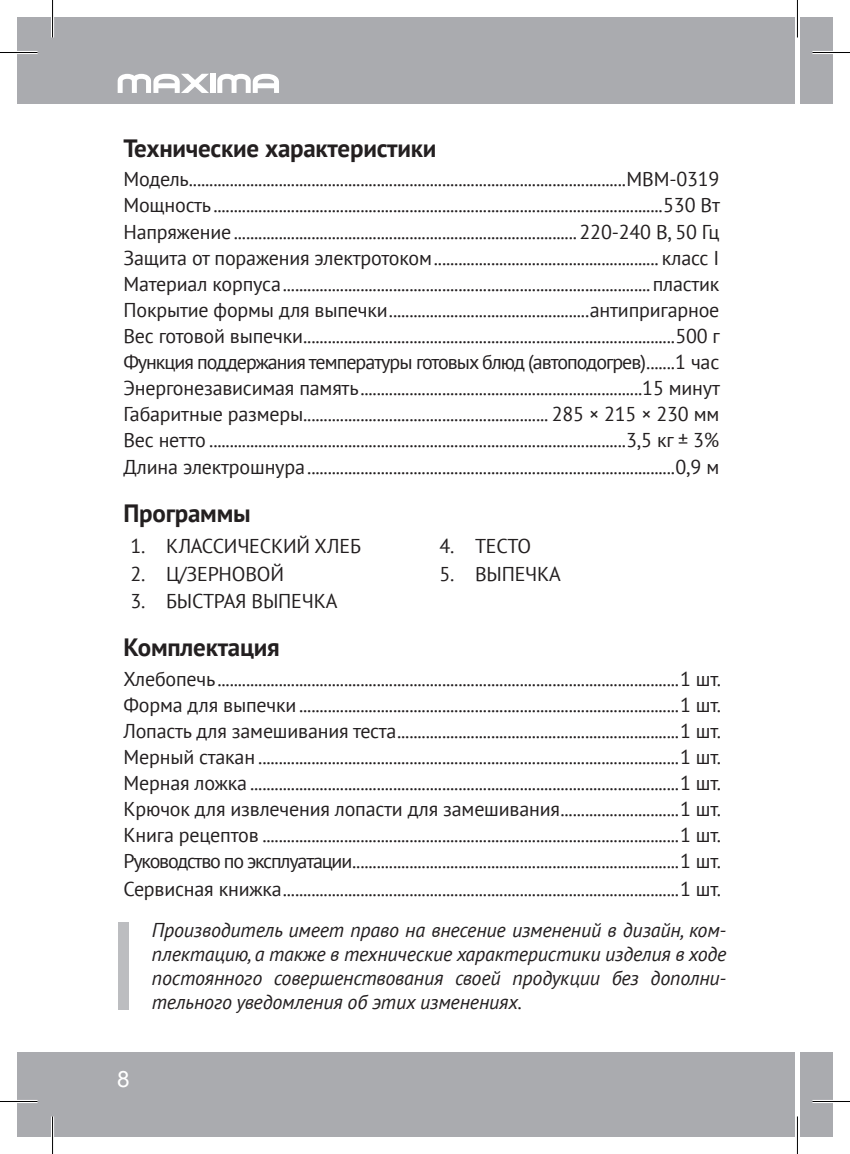
<style>
.page{position:relative;width:850px;height:1154px;background:#fff}
.page>*{position:absolute;margin:0;border:0;box-sizing:border-box;transform-origin:0 0}
.Heading_2{font:700 25px "PT Sans";letter-spacing:-.01em;color:#231f20}
.t1{font:22.5px "Arial";color:#fff}
.toc_1{font:20px "PT Sans";letter-spacing:-.01em;color:#231f20}
.Footnote_1{font:italic 20px/24px "PT Sans";letter-spacing:-.01em;color:#231f20;text-align:justify}
.toc_1-2{font:20px "PT Sans";letter-spacing:-.06em;color:#231f20}
.toc_1-3{font:20px "PT Sans";letter-spacing:-.05em;color:#231f20}
</style>
<div class="page">
<div style="left:17px;top:1052px;width:777px;height:85px;background:#aaabaf"></div>
<div style="left:800px;top:1052px;width:32px;height:85px;background:#aaabaf"></div>
<div style="left:17px;top:17px;width:777px;height:87px;background:#aaabaf"></div>
<div style="left:800px;top:17px;width:32px;height:87px;background:#aaabaf"></div>
<svg style="left:118px;top:74px;width:91px;height:19px"></svg>
<div style="left:210px;top:74px;width:5px;height:19px;background:#fff"></div>
<svg style="left:217px;top:74px;width:62px;height:19px"></svg>
<div style="left:118px;top:921px;width:11px;height:88px;background:#bcbdc0"></div>
<hr style="left:0;top:51px;width:38px;height:3px;background:#fff">
<hr style="left:812px;top:51px;width:37px;height:3px;background:#fff">
<hr style="left:0;top:1100px;width:38px;height:3px;background:#fff">
<hr style="left:812px;top:1100px;width:37px;height:3px;background:#fff">
<hr style="left:51px;top:0;width:3px;height:38px;background:#fff">
<hr style="left:51px;top:1116px;width:3px;height:38px;background:#fff">
<hr style="left:0;top:52px;width:38px;height:1px;background:#000">
<hr style="left:812px;top:52px;width:37px;height:1px;background:#000">
<hr style="left:0;top:1101px;width:38px;height:1px;background:#000">
<hr style="left:812px;top:1101px;width:37px;height:1px;background:#000">
<hr style="left:52px;top:0;width:1px;height:38px;background:#000">
<hr style="left:52px;top:1116px;width:1px;height:38px;background:#000">
<hr style="left:796px;top:0;width:1px;height:38px;background:#000">
<hr style="left:796px;top:1116px;width:1px;height:38px;background:#000">
<p class="Heading_2" style="left:123px;top:132px;width:314px">Технические характеристики</p>
<p class="toc_1" style="left:123px;top:167px;width:597px">Модель...........................................................................................................MBM-0319</p>
<p class="toc_1" style="left:123px;top:193px;width:597px">Мощность..............................................................................................................530 Вт</p>
<p class="toc_1" style="left:123px;top:219px;width:597px">Напряжение....................................................................................220-240 В, 50 Гц</p>
<p class="toc_1" style="left:123px;top:245px;width:597px">Защита от поражения электротоком....................................................... класс I</p>
<p class="toc_1" style="left:123px;top:271px;width:597px">Материал корпуса..........................................................................................пластик</p>
<p class="toc_1" style="left:123px;top:297px;width:597px">Покрытие формы для выпечки.................................................антипригарное</p>
<p class="toc_1" style="left:123px;top:323px;width:597px">Вес готовой выпечки...........................................................................................500 г</p>
<p class="toc_1-3" style="left:123px;top:349px;width:597px">Функция поддержания температуры готовых блюд (автоподогрев).......1 час</p>
<p class="toc_1" style="left:123px;top:375px;width:597px">Энергонезависимая память.....................................................................15 минут</p>
<p class="toc_1" style="left:123px;top:401px;width:597px">Габаритные размеры............................................................ 285 × 215 × 230 мм</p>
<p class="toc_1" style="left:123px;top:427px;width:597px">Вес нетто ......................................................................................................3,5 кг ± 3%</p>
<p class="toc_1" style="left:123px;top:454px;width:597px">Длина электрошнура..........................................................................................0,9 м</p>
<p class="Heading_2" style="left:123px;top:497px;width:129px">Программы</p>
<p class="toc_1" style="left:130px;top:533px;width:232px">1. КЛАССИЧЕСКИЙ ХЛЕБ</p>
<p class="toc_1" style="left:130px;top:561px;width:155px">2. Ц/ЗЕРНОВОЙ</p>
<p class="toc_1" style="left:130px;top:588px;width:208px">3. БЫСТРАЯ ВЫПЕЧКА</p>
<p class="toc_1" style="left:439px;top:533px;width:93px">4. ТЕСТО</p>
<p class="toc_1" style="left:439px;top:561px;width:123px">5. ВЫПЕЧКА</p>
<p class="Heading_2" style="left:123px;top:631px;width:158px">Комплектация</p>
<p class="toc_1" style="left:123px;top:666px;width:598px">Хлебопечь.................................................................................................................1 шт.</p>
<p class="toc_1" style="left:123px;top:692px;width:598px">Форма для выпечки.............................................................................................1 шт.</p>
<p class="toc_1" style="left:123px;top:718px;width:598px">Лопасть для замешивания теста.....................................................................1 шт.</p>
<p class="toc_1" style="left:123px;top:744px;width:598px">Мерный стакан .......................................................................................................1 шт.</p>
<p class="toc_1" style="left:123px;top:770px;width:598px">Мерная ложка .........................................................................................................1 шт.</p>
<p class="toc_1" style="left:123px;top:796px;width:598px">Крючок для извлечения лопасти для замешивания.............................1 шт.</p>
<p class="toc_1" style="left:123px;top:822px;width:598px">Книга рецептов ......................................................................................................1 шт.</p>
<p class="toc_1-2" style="left:123px;top:848px;width:598px">Руководство по эксплуатации................................................................................1 шт.</p>
<p class="toc_1" style="left:123px;top:876px;width:598px">Сервисная книжка.................................................................................................1 шт.</p>
<p class="Footnote_1" style="left:152px;top:918px;width:576px">Производитель имеет право на внесение изменений в дизайн, ком&shy;плектацию, а также в технические характеристики изделия в ходе постоянного совершенствования своей продукции без дополни&shy;тельного уведомления об этих изменениях.</p>
<p class="t1" style="left:117px;top:1064px;width:14px">8</p>
</div>
